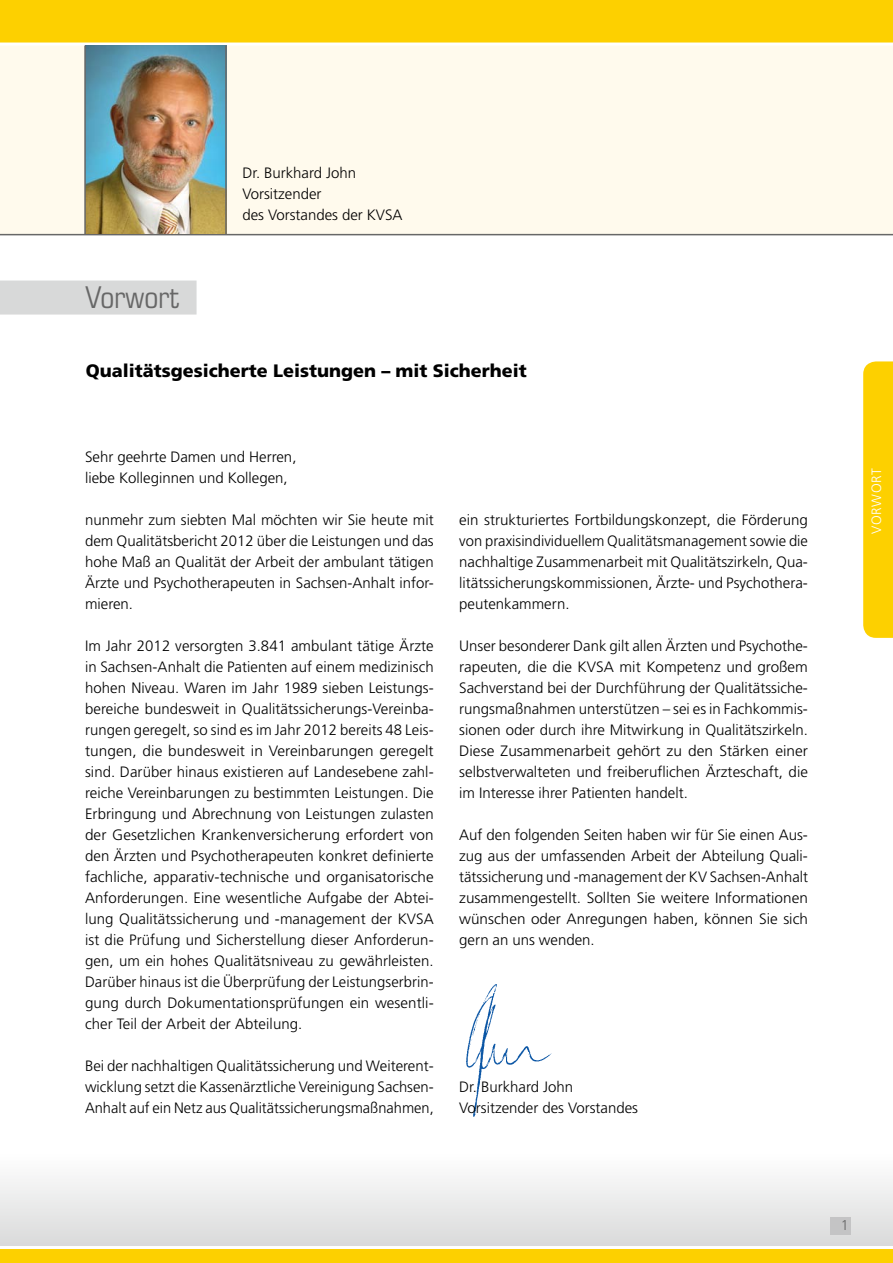
<style>
.page{position:relative;width:893px;height:1263px;background:#fff}
.page>*{position:absolute;margin:0;border:0;box-sizing:border-box;transform-origin:0 0}
.t1{font:condensed 30px "Eurostile";color:#676767}
.t2{font:900 18px "Frutiger";color:#000}
.t3{font:300 15px/21px "Frutiger";color:#000;text-align:justify}
.t4{font:300 14.25px "Frutiger";color:#676767}
.t5{font:300 13.5px "Frutiger";letter-spacing:.04em;color:#fff}
</style>
<div class="page">
<div style="left:0;top:1246px;width:893px;height:17px;background:#fdd000"></div>
<hr style="left:0;top:1246px;width:893px;height:3px;background:#fff">
<div style="left:0;top:1152px;width:893px;height:94px;background:linear-gradient(to bottom,#fff,#dadada)"></div>
<div style="left:0;top:43px;width:893px;height:191px;background:#fffaed"></div>
<div style="left:0;top:0;width:893px;height:43px;background:#fdd000"></div>
<hr style="left:0;top:234px;width:893px;height:1px;background:#676767">
<div style="left:830px;top:1217px;width:20px;height:17px;background:#c4c4c5"></div>
<hr style="left:0;top:43px;width:893px;height:3px;background:#fff">
<img style="left:86px;top:46px;width:139px;height:188px">
<hr style="left:84px;top:46px;width:2px;height:189px;background:#676767">
<hr style="left:225px;top:46px;width:2px;height:189px;background:#676767">
<div style="left:0;top:281px;width:197px;height:34px;background:#d8d9d9"></div>
<img style="left:466px;top:984px;width:86px;height:133px">
<svg style="left:863px;top:361px;width:30px;height:277px;background:#fdd106"></svg>
<h1 class="t1" style="left:85px;top:279px;width:96px">Vorwort</h1>
<p class="t3" style="left:242px;top:162px;width:162px;text-align:left">Dr. Burkhard John<br>Vorsitzender<br>des Vorstandes der KVSA</p>
<p class="t2" style="left:86px;top:360px;width:443px">Qualitätsgesicherte Leistungen – mit Sicherheit</p>
<p class="t3" style="left:85px;top:446px;width:213px">Sehr geehrte Damen und Herren, liebe Kolleginnen und Kollegen,</p>
<p class="t3" style="left:85px;top:509px;width:350px">nunmehr zum siebten Mal möchten wir Sie heute mit dem Qualitätsbericht 2012 über die Leistungen und das hohe Maß an Qualität der Arbeit der ambulant tätigen Ärzte und Psychotherapeuten in Sachsen-Anhalt infor&shy;mieren.</p>
<p class="t3" style="left:85px;top:635px;width:350px">Im Jahr 2012 versorgten 3.841 ambulant tätige Ärzte in Sachsen-Anhalt die Patienten auf einem medizinisch hohen Niveau. Waren im Jahr 1989 sieben Leistungs&shy;bereiche bundesweit in Qualitätssicherungs-Vereinba&shy;rungen geregelt, so sind es im Jahr 2012 bereits 48 Leis&shy;tungen, die bundesweit in Vereinbarungen geregelt sind. Darüber hinaus existieren auf Landesebene zahl&shy;reiche Vereinbarungen zu bestimmten Leistungen. Die Erbringung und Abrechnung von Leistungen zulasten der Gesetzlichen Krankenversicherung erfordert von den Ärzten und Psychotherapeuten konkret definierte fachliche, apparativ-technische und organisatorische Anforderungen. Eine wesentliche Aufgabe der Abtei&shy;lung Qualitätssicherung und -management der KVSA ist die Prüfung und Sicherstellung dieser Anforderun&shy;gen, um ein hohes Qualitätsniveau zu gewährleisten.<br>Darüber hinaus ist die Überprüfung der Leistungserbrin&shy;gung durch Dokumentationsprüfungen ein wesentli&shy;cher Teil der Arbeit der Abteilung.</p>
<p class="t3" style="left:85px;top:1055px;width:350px">Bei der nachhaltigen Qualitätssicherung und Weiterent&shy;wicklung setzt die Kassenärztliche Vereinigung Sachsen-Anhalt auf ein Netz aus Qualitätssicherungsmaßnahmen,</p>
<p class="t3" style="left:459px;top:509px;width:350px">ein strukturiertes Fortbildungskonzept, die Förderung von praxisindividuellem Qualitätsmanagement sowie die nachhaltige Zusammenarbeit mit Qualitätszirkeln, Qua&shy;litätssicherungskommissionen, Ärzte- und Psychothera&shy;peutenkammern.</p>
<p class="t3" style="left:459px;top:635px;width:350px">Unser besonderer Dank gilt allen Ärzten und Psychothe&shy;rapeuten, die die KVSA mit Kompetenz und großem Sachverstand bei der Durchführung der Qualitätssiche&shy;rungsmaßnahmen unterstützen – sei es in Fachkommis&shy;sionen oder durch ihre Mitwirkung in Qualitätszirkeln.<br>Diese Zusammenarbeit gehört zu den Stärken einer selbstverwalteten und freiberuflichen Ärzteschaft, die im Interesse ihrer Patienten handelt.</p>
<p class="t3" style="left:459px;top:824px;width:350px">Auf den folgenden Seiten haben wir für Sie einen Aus&shy;zug aus der umfassenden Arbeit der Abteilung Quali&shy;tätssicherung und -management der KV Sachsen-Anhalt zusammengestellt. Sollten Sie weitere Informationen wünschen oder Anregungen haben, können Sie sich gern an uns wenden.</p>
<p class="t3" style="left:459px;top:1076px;width:180px">Dr. Burkhard John<br>Vorsitzender des Vorstandes</p>
<p class="t5" style="left:869px;top:534px;width:67px;rotate:-90deg">VORWORT</p>
<p class="t4" style="left:841px;top:1217px;width:9px">1</p>
</div>
